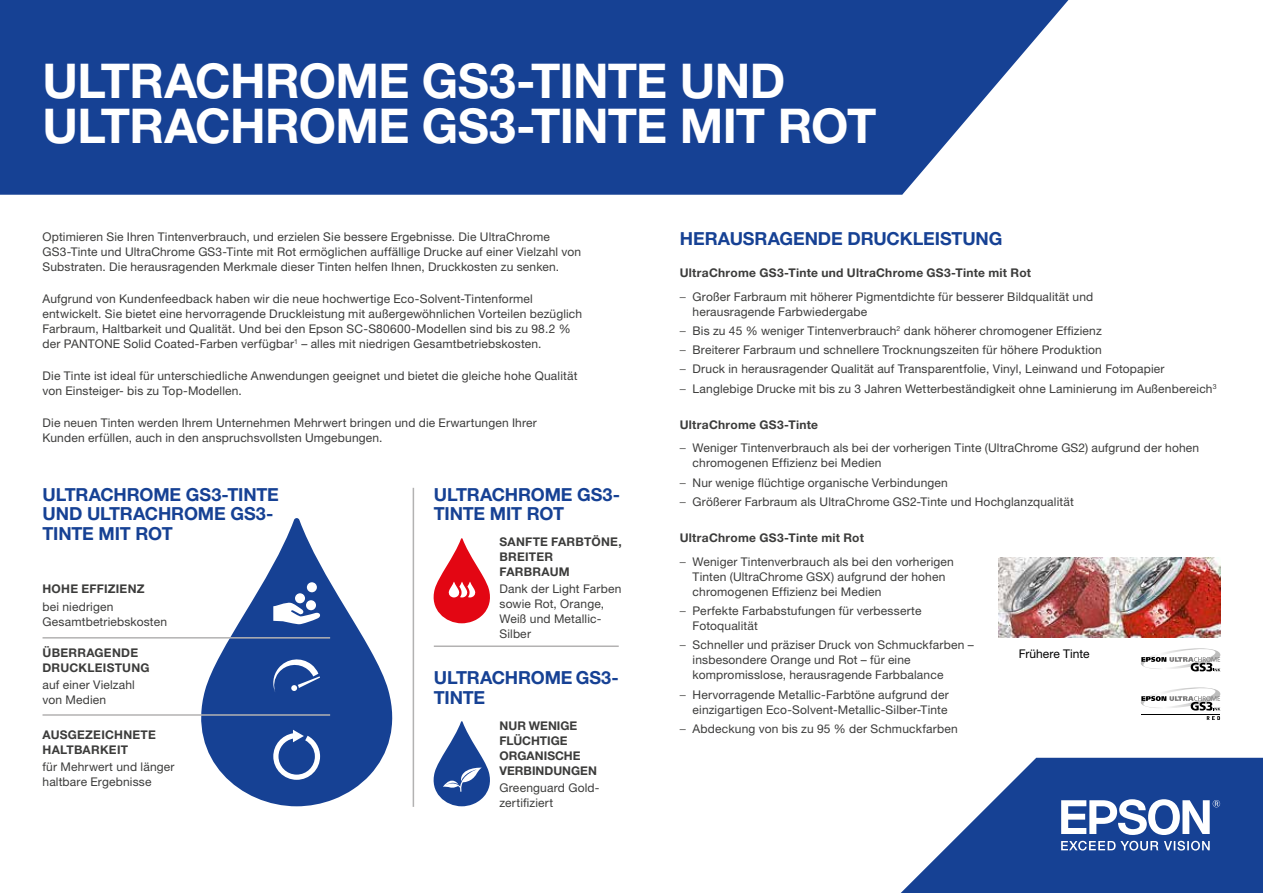
<style>
.page{position:relative;width:1263px;height:893px;background:#fff}
.page>*{position:absolute;margin:0;border:0;box-sizing:border-box;transform-origin:0 0}
.t1{font:700 48px/45px "Helvetica Neue LT Pro";letter-spacing:-.015em;color:#fff}
.t2{font:700 18px/19.5px "Helvetica Neue LT Pro";letter-spacing:-.005em;color:#164194}
.t3{font:12px/15px "Helvetica Neue LT Pro";letter-spacing:.015em;color:#3c3c3b}
.t4{font:700 12px/15px "Helvetica Neue LT Pro";letter-spacing:.02em;color:#3c3c3b}
.t5{font:700 12px/15px "Helvetica Neue LT Pro";color:#3c3c3b}
.t6{font:12px "Helvetica Neue LT Pro";color:#000}
.s1{font-weight:300}
</style>
<div class="page">
<svg style="left:901px;top:758px;width:362px;height:135px;fill:#164194"></svg>
<svg style="left:1061px;top:841px;width:97px;height:9px"></svg>
<svg style="left:1164px;top:841px;width:46px;height:9px"></svg>
<svg style="left:1061px;top:799px;width:159px;height:36px"></svg>
<svg style="left:0;top:0;width:1068px;height:195px;background:#274f9c"></svg>
<svg style="left:1140px;top:648px;width:81px;height:23px"></svg>
<svg style="left:1141px;top:687px;width:80px;height:33px"></svg>
<img style="left:999px;top:557px;width:221px;height:80px">
<svg style="left:201px;top:518px;width:192px;height:288px;fill:#164194"></svg>
<svg style="left:273px;top:582px;width:49px;height:42px"></svg>
<svg style="left:272px;top:656px;width:48px;height:36px"></svg>
<svg style="left:273px;top:730px;width:47px;height:50px"></svg>
<hr style="left:43px;top:637px;width:287px;height:2px;background:#b3b2b2">
<hr style="left:43px;top:714px;width:287px;height:2px;background:#b3b2b2">
<svg style="left:433px;top:538px;width:57px;height:85px"></svg>
<hr style="left:413px;top:488px;width:1px;height:319px;background:#b3b2b2">
<hr style="left:434px;top:645px;width:185px;height:2px;background:#b3b2b2">
<svg style="left:433px;top:721px;width:57px;height:85px"></svg>
<h1 class="t1" style="left:43px;top:57px;width:835px">ULTRACHROME GS3-TINTE UND<br>ULTRACHROME GS3-TINTE MIT ROT</h1>
<p class="t3" style="left:43px;top:229px;width:540px">Optimieren Sie Ihren Tintenverbrauch, und erzielen Sie bessere Ergebnisse. Die UltraChrome<br>GS3-Tinte und UltraChrome GS3-Tinte mit Rot ermöglichen auffällige Drucke auf einer Vielzahl von<br>Substraten. Die herausragenden Merkmale dieser Tinten helfen Ihnen, Druckkosten zu senken.</p>
<p class="t3" style="left:43px;top:291px;width:541px">Aufgrund von Kundenfeedback haben wir die neue hochwertige Eco-Solvent-Tintenformel entwickelt. Sie bietet eine hervorragende Druckleistung mit außergewöhnlichen Vorteilen bezüglich Farbraum, Haltbarkeit und Qualität. Und bei den Epson SC-S80600-Modellen sind bis zu 98.2 % der PANTONE Solid Coated-Farben verfügbar<sup>1</sup> – alles mit niedrigen Gesamtbetriebskosten.</p>
<p class="t3" style="left:43px;top:368px;width:536px">Die Tinte ist ideal für unterschiedliche Anwendungen geeignet und bietet die gleiche hohe Qualität von Einsteiger- bis zu Top-Modellen.</p>
<p class="t3" style="left:43px;top:415px;width:496px">Die neuen Tinten werden Ihrem Unternehmen Mehrwert bringen und die Erwartungen Ihrer<br>Kunden erfüllen, auch in den anspruchsvollsten Umgebungen.</p>
<h2 class="t2" style="left:43px;top:484px;width:238px">ULTRACHROME GS3-TINTE<br>UND ULTRACHROME GS3-<br>TINTE MIT ROT</h2>
<h2 class="t2" style="left:434px;top:484px;width:188px">ULTRACHROME GS3-<br>TINTE MIT ROT</h2>
<p class="t4" style="left:499px;top:533px;width:124px">SANFTE FARBTÖNE,<br>BREITER<br>FARBRAUM</p>
<p class="t3" style="left:499px;top:581px;width:123px">Dank der Light Farben sowie Rot, Orange,<br>Weiß und Metallic-<br>Silber</p>
<p class="t4" style="left:43px;top:581px;width:104px">HOHE EFFIZIENZ</p>
<p class="t3" style="left:43px;top:599px;width:126px">bei niedrigen<br>Gesamtbetriebskosten</p>
<p class="t4" style="left:43px;top:645px;width:109px">ÜBERRAGENDE<br>DRUCKLEISTUNG</p>
<p class="t3" style="left:43px;top:677px;width:94px">auf einer Vielzahl von Medien</p>
<p class="t4" style="left:43px;top:727px;width:115px">AUSGEZEICHNETE<br>HALTBARKEIT</p>
<p class="t3" style="left:43px;top:759px;width:134px">für Mehrwert und länger haltbare Ergebnisse</p>
<h2 class="t2" style="left:434px;top:668px;width:186px">ULTRACHROME GS3-<br>TINTE</h2>
<p class="t5" style="left:499px;top:718px;width:99px">NUR WENIGE<br>FLÜCHTIGE<br>ORGANISCHE<br>VERBINDUNGEN</p>
<p class="t3" style="left:499px;top:780px;width:101px">Greenguard Gold&shy;zertifiziert</p>
<h2 class="t2" style="left:680px;top:229px;width:324px">HERAUSRAGENDE DRUCKLEISTUNG</h2>
<p class="t4" style="left:680px;top:265px;width:353px">UltraChrome GS3-Tinte und UltraChrome GS3-Tinte mit Rot</p>
<p class="t3" style="left:693px;top:289px;width:402px;text-indent:-13px"><span class="s1">–</span> Großer Farbraum mit höherer Pigmentdichte für besserer Bildqualität und herausragende Farbwiedergabe</p>
<p class="t3" style="left:680px;top:323px;width:423px"><span class="s1">–</span> Bis zu 45 % weniger Tintenverbrauch<sup>2</sup> dank höherer chromogener Effizienz</p>
<p class="t3" style="left:680px;top:342px;width:423px"><span class="s1">–</span> Breiterer Farbraum und schnellere Trocknungszeiten für höhere Produktion</p>
<p class="t3" style="left:680px;top:361px;width:486px"><span class="s1">–</span> Druck in herausragender Qualität auf Transparentfolie, Vinyl, Leinwand und Fotopapier</p>
<p class="t3" style="left:680px;top:381px;width:538px"><span class="s1">–</span> Langlebige Drucke mit bis zu 3 Jahren Wetterbeständigkeit ohne Laminierung im Außenbereich<sup>3</sup></p>
<p class="t4" style="left:680px;top:417px;width:140px">UltraChrome GS3-Tinte</p>
<p class="t3" style="left:693px;top:440px;width:508px;text-indent:-13px"><span class="s1">–</span> Weniger Tintenverbrauch als bei der vorherigen Tinte (UltraChrome GS2) aufgrund der hohen chromogenen Effizienz bei Medien</p>
<p class="t3" style="left:680px;top:475px;width:270px"><span class="s1">–</span> Nur wenige flüchtige organische Verbindungen</p>
<p class="t3" style="left:680px;top:494px;width:395px"><span class="s1">–</span> Größerer Farbraum als UltraChrome GS2-Tinte und Hochglanzqualität</p>
<p class="t4" style="left:680px;top:530px;width:186px">UltraChrome GS3-Tinte mit Rot</p>
<p class="t3" style="left:693px;top:554px;width:263px;text-indent:-13px"><span class="s1">–</span> Weniger Tintenverbrauch als bei den vorherigen<br>Tinten (UltraChrome GSX) aufgrund der hohen chromogenen Effizienz bei Medien</p>
<p class="t3" style="left:693px;top:603px;width:230px;text-indent:-13px"><span class="s1">–</span> Perfekte Farbabstufungen für verbesserte<br>Fotoqualität</p>
<p class="t3" style="left:693px;top:637px;width:283px;text-indent:-13px"><span class="s1">–</span> Schneller und präziser Druck von Schmuckfarben – insbesondere Orange und Rot – für eine kompromisslose, herausragende Farbbalance</p>
<p class="t3" style="left:680px;top:687px;width:270px;text-align:right"><span class="s1">–</span> Hervorragende Metallic-Farbtöne aufgrund der einzigartigen Eco-Solvent-Metallic-Silber-Tinte</p>
<p class="t3" style="left:680px;top:721px;width:279px"><span class="s1">–</span> Abdeckung von bis zu 95 % der Schmuckfarben</p>
<p class="t6" style="left:1019px;top:646px;width:72px">Frühere Tinte</p>
</div>
